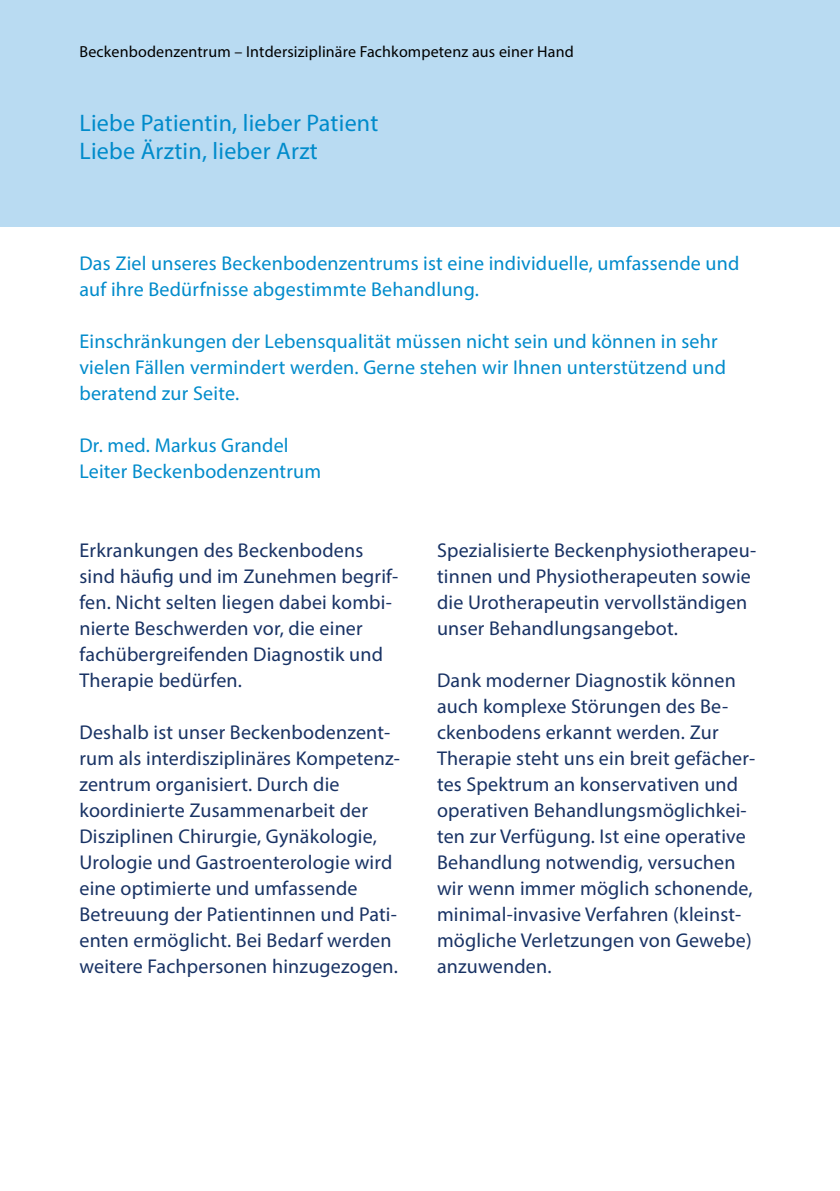
<style>
.page{position:relative;width:840px;height:1191px;background:#fff}
.page>*{position:absolute;margin:0;border:0;box-sizing:border-box;transform-origin:0 0}
.t1{font:24px/28px "Myriad Pro";letter-spacing:.01em;color:#008bcb}
.t2{font:20px/26px "Myriad Pro";letter-spacing:.01em;color:#183264}
.t3{font:20px/26px "Myriad Pro";letter-spacing:.01em;color:#008bcb}
.t4{font:16px "Myriad Pro";letter-spacing:.01em;color:#000}
</style>
<div class="page">
<div style="left:0;top:0;width:839px;height:227px;background:#b9dbf2"></div>
<p class="t4" style="left:79px;top:42px;width:495px">Beckenbodenzentrum – Intdersiziplinäre Fachkompetenz aus einer Hand</p>
<p class="t1" style="left:79px;top:109px;width:300px">Liebe Patientin, lieber Patient<br>Liebe Ärztin, lieber Arzt</p>
<p class="t3" style="left:79px;top:250px;width:661px">Das Ziel unseres Beckenbodenzentrums ist eine individuelle, umfassende und auf ihre Bedürfnisse abgestimmte Behandlung.</p>
<p class="t3" style="left:79px;top:328px;width:647px">Einschränkungen der Lebensqualität müssen nicht sein und können in sehr vielen Fällen vermindert werden. Gerne stehen wir Ihnen unterstützend und beratend zur Seite.</p>
<p class="t3" style="left:79px;top:432px;width:243px">Dr. med. Markus Grandel<br>Leiter Beckenbodenzentrum</p>
<p class="t2" style="left:79px;top:536px;width:320px">Erkrankungen des Beckenbodens sind häufig und im Zunehmen begrif&shy;fen. Nicht selten liegen dabei kombi&shy;nierte Beschwerden vor, die einer fachübergreifenden Diagnostik und<br>Therapie bedürfen.</p>
<p class="t2" style="left:79px;top:718px;width:322px">Deshalb ist unser Beckenbodenzent&shy;rum als interdisziplinäres Kompetenz&shy;zentrum organisiert. Durch die koordinierte Zusammenarbeit der Disziplinen Chirurgie, Gynäkologie, Urologie und Gastroenterologie wird eine optimierte und umfassende Betreuung der Patientinnen und Pati&shy;enten ermöglicht. Bei Bedarf werden weitere Fachpersonen hinzugezogen.</p>
<p class="t2" style="left:437px;top:536px;width:320px">Spezialisierte Beckenphysiotherapeu&shy;tinnen und Physiotherapeuten sowie die Urotherapeutin vervollständigen unser Behandlungsangebot.</p>
<p class="t2" style="left:437px;top:666px;width:319px">Dank moderner Diagnostik können auch komplexe Störungen des Be&shy;ckenbodens erkannt werden. Zur Therapie steht uns ein breit gefächer&shy;tes Spektrum an konservativen und operativen Behandlungsmöglichkei&shy;ten zur Verfügung. Ist eine operative Behandlung notwendig, versuchen wir wenn immer möglich schonende, minimal-invasive Verfahren (kleinst&shy;mögliche Verletzungen von Gewebe) anzuwenden.</p>
</div>
